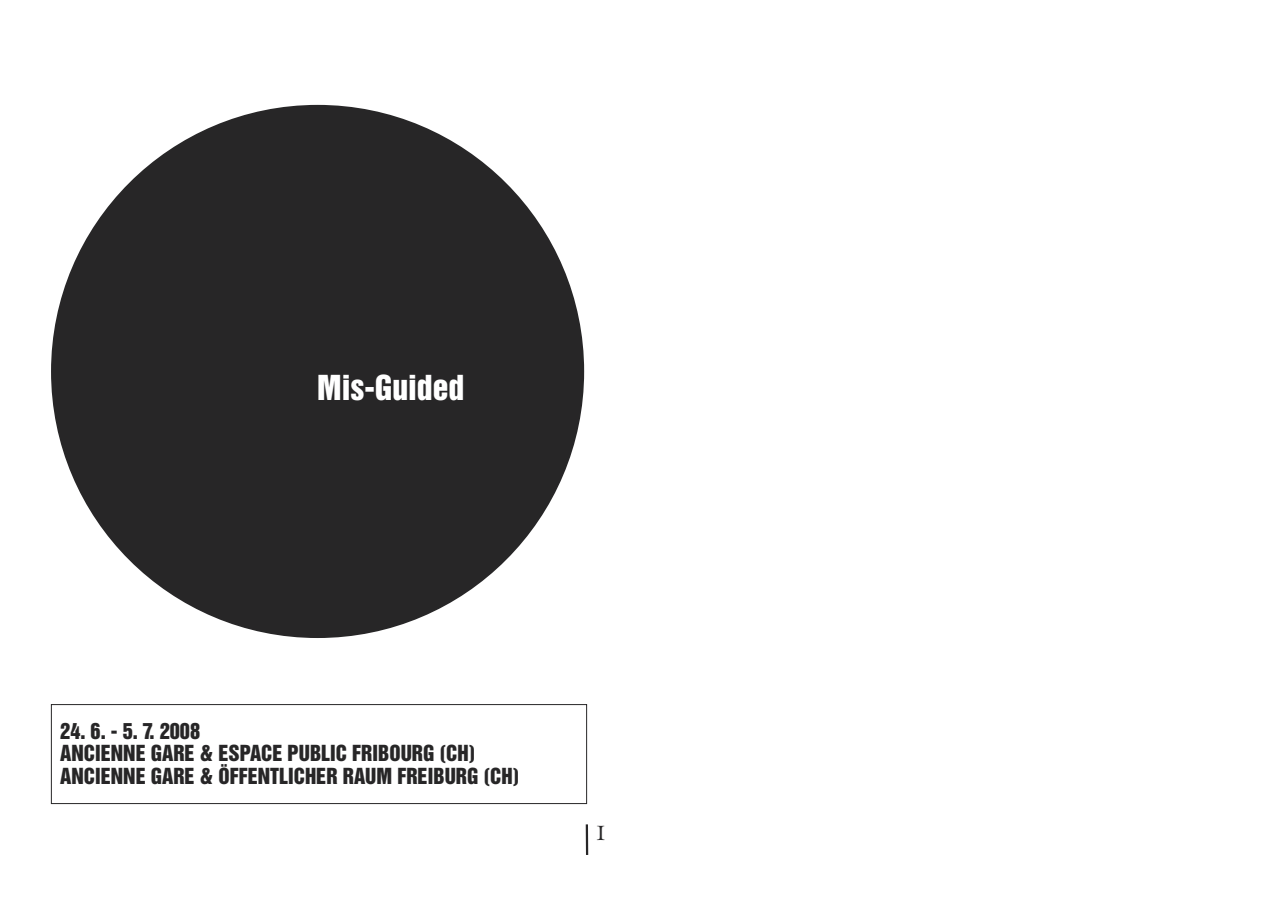
<style>
.page{position:relative;width:1276px;height:906px;background:#fff}
.page>*{position:absolute;margin:0;border:0;box-sizing:border-box;transform-origin:0 0}
.t1{font:31.5px "Helvetica Inserat LT Std";color:#fff}
.t2{font:24.75px "Goudy Modern MT Std";color:#272627}
.t3{font:20.25px/22.5px "Helvetica Inserat LT Std";color:#272627}
</style>
<div class="page">
<hr style="left:586px;top:824px;width:2px;height:31px;background:#272627">
<div style="left:51px;top:704px;width:536px;height:100px;border:1px solid #272627"></div>
<div style="left:51px;top:105px;width:533px;height:533px;background:#272627;border-radius:50%"></div>
<h1 class="t1" style="left:317px;top:374px;width:149px">Mis-Guided</h1>
<p class="t3" style="left:60px;top:720px;width:461px">24. 6. - 5. 7. 2008<br>ANCIENNE GARE &amp; ESPACE PUBLIC FRIBOURG (CH)<br>ANCIENNE GARE &amp; ÖFFENTLICHER RAUM FREIBURG (CH)</p>
<p class="t2" style="left:595px;top:824px;width:13px">1</p>
</div>
